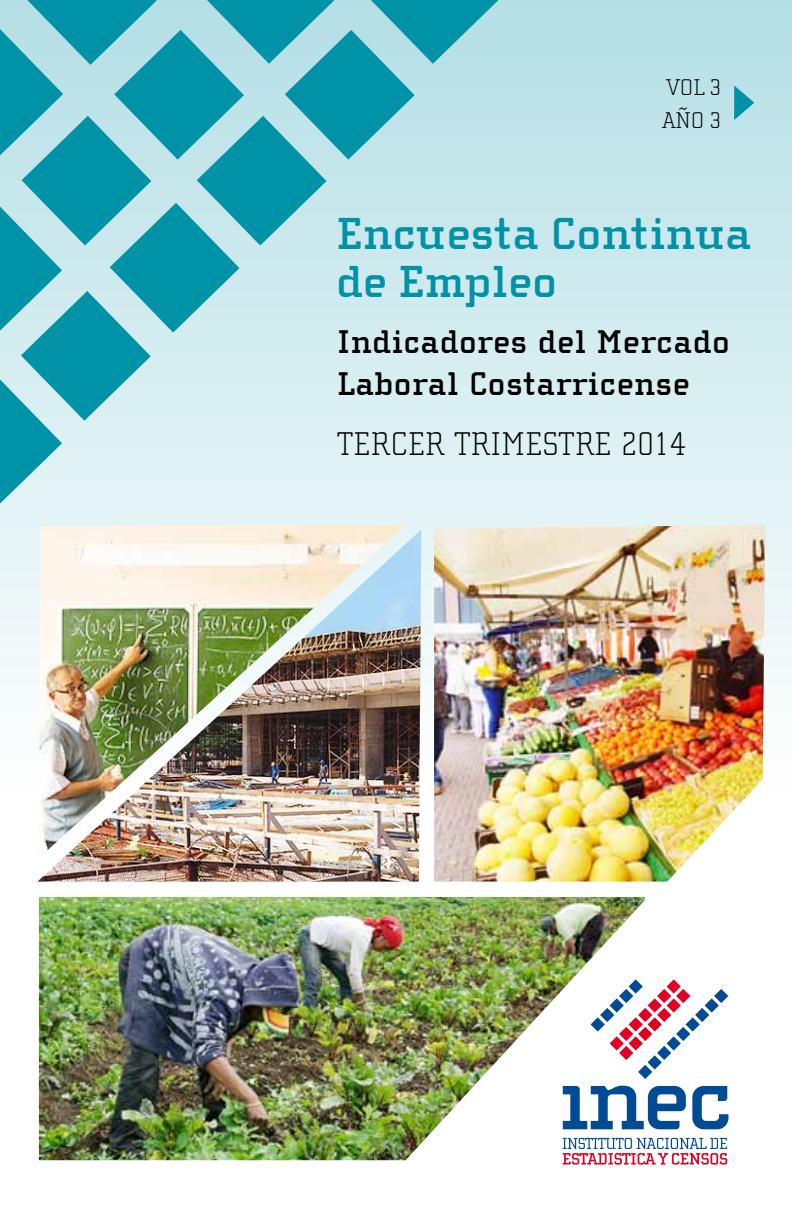
<style>
.page{position:relative;width:792px;height:1224px;background:#fff}
.page>*{position:absolute;margin:0;border:0;box-sizing:border-box;transform-origin:0 0}
.t1{font:700 46px/48px "Cholla Slab";color:#0092a7}
.t2{font:700 33.8px/42px "Cholla Slab";letter-spacing:.015em;color:#000;scale:.96 1}
.t3{font:100 33.8px "Cholla Slab";letter-spacing:.015em;color:#000;scale:.96 1}
.t4{font:100 23.4px "Cholla Slab";color:#000}
</style>
<div class="page">
<div style="left:0;top:0;width:792px;height:1224px;background:linear-gradient(to bottom,#bde3e8,#fff)"></div>
<svg style="left:0;top:0;width:499px;height:504px;background:#91d0d9"></svg>
<img style="left:434px;top:525px;width:331px;height:357px">
<img style="left:37px;top:530px;width:384px;height:352px">
<img style="left:39px;top:896px;width:606px;height:264px">
<svg style="left:734px;top:85px;width:20px;height:35px"></svg>
<svg style="left:563px;top:1086px;width:123px;height:43px"></svg>
<svg style="left:692px;top:1086px;width:36px;height:43px"></svg>
<svg style="left:563px;top:1138px;width:164px;height:27px"></svg>
<svg style="left:591px;top:979px;width:137px;height:100px"></svg>
<p class="t4" style="left:667px;top:74px;width:56px">VOL 3</p>
<p class="t4" style="left:663px;top:107px;width:60px">AÑO 3</p>
<h1 class="t1" style="left:336px;top:210px;width:417px">Encuesta Continua de Empleo</h1>
<p class="t2" style="left:337px;top:321px;width:411px">Indicadores del Mercado<br>Laboral Costarricense</p>
<p class="t3" style="left:337px;top:426px;width:365px">TERCER TRIMESTRE 2014</p>
</div>
